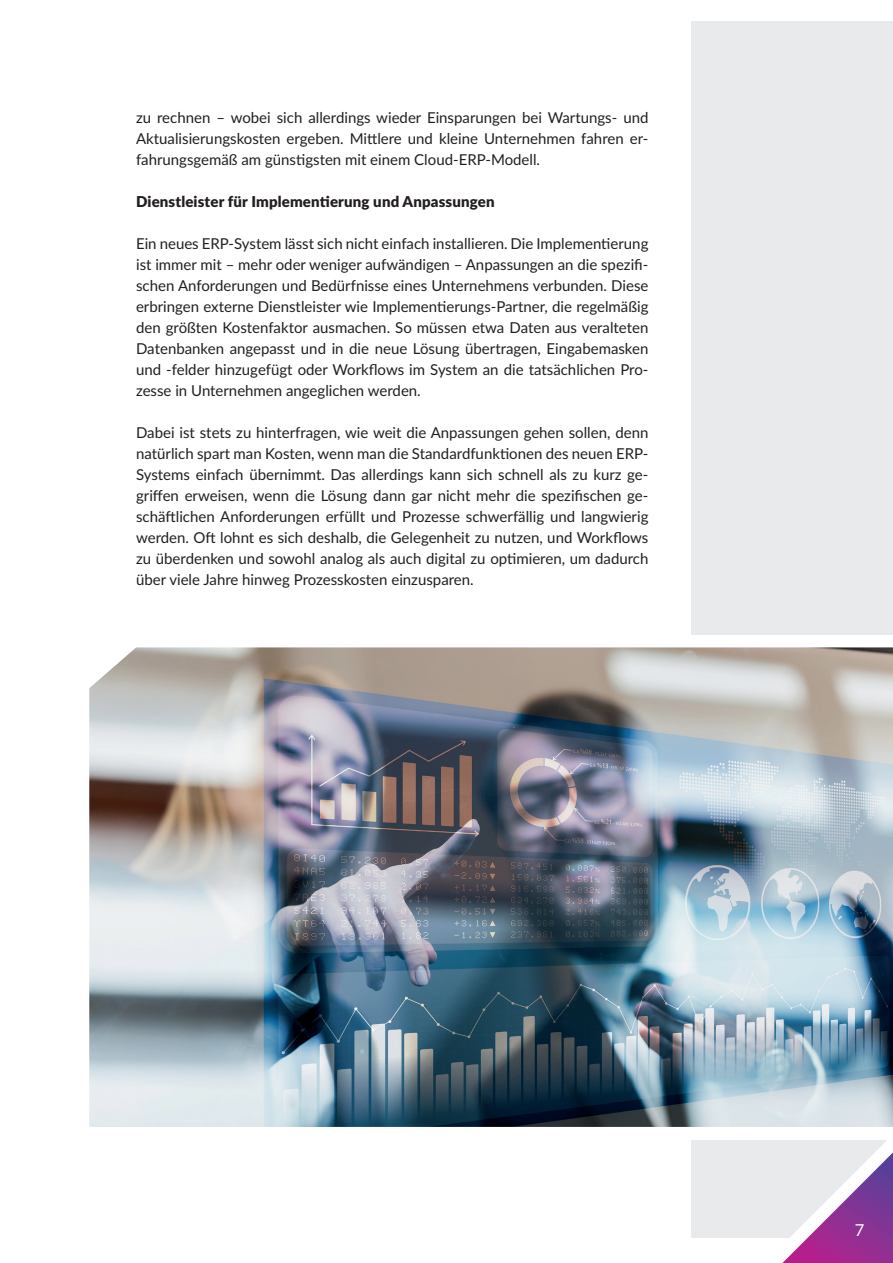
<style>
.page{position:relative;width:893px;height:1263px;background:#fff}
.page>*{position:absolute;margin:0;border:0;box-sizing:border-box;transform-origin:0 0}
.t1{font:16.5px "Lato";color:#fff}
.t2{font:15px/21px "Lato";color:#231f20;text-align:justify}
.t3{font:900 15px "Lato";letter-spacing:.01em;color:#231f20}
</style>
<div class="page">
<div style="left:691px;top:21px;width:202px;height:1216px;background:#e9eaeb"></div>
<svg style="left:756px;top:1140px;width:137px;height:123px"></svg>
<div style="left:648px;top:635px;width:245px;height:505px;background:#fff"></div>
<img style="left:89px;top:647px;width:804px;height:480px">
<p class="t2" style="left:136px;top:106px;width:514px">zu rechnen – wobei sich allerdings wieder Einsparungen bei Wartungs- und Aktualisierungskosten ergeben. Mittlere und kleine Unternehmen fahren er&shy;fahrungsgemäß am günstigsten mit einem Cloud-ERP-Modell.</p>
<p class="t3" style="left:136px;top:190px;width:360px">Dienstleister für Implementierung und Anpassungen</p>
<p class="t2" style="left:136px;top:232px;width:514px">Ein neues ERP-System lässt sich nicht einfach installieren. Die Implementierung ist immer mit – mehr oder weniger aufwändigen – Anpassungen an die spezifi&shy;schen Anforderungen und Bedürfnisse eines Unternehmens verbunden. Diese erbringen externe Dienstleister wie Implementierungs-Partner, die regelmäßig den größten Kostenfaktor ausmachen. So müssen etwa Daten aus veralteten Datenbanken angepasst und in die neue Lösung übertragen, Eingabemasken und -felder hinzugefügt oder Workflows im System an die tatsächlichen Pro&shy;zesse in Unternehmen angeglichen werden.</p>
<p class="t2" style="left:136px;top:421px;width:514px">Dabei ist stets zu hinterfragen, wie weit die Anpassungen gehen sollen, denn natürlich spart man Kosten, wenn man die Standardfunktionen des neuen ERP-Systems einfach übernimmt. Das allerdings kann sich schnell als zu kurz ge&shy;griffen erweisen, wenn die Lösung dann gar nicht mehr die spezifischen ge&shy;schäftlichen Anforderungen erfüllt und Prozesse schwerfällig und langwierig werden. Oft lohnt es sich deshalb, die Gelegenheit zu nutzen, und Workflows zu überdenken und sowohl analog als auch digital zu optimieren, um dadurch über viele Jahre hinweg Prozesskosten einzusparen.</p>
<p class="t1" style="left:855px;top:1218px;width:11px">7</p>
</div>
